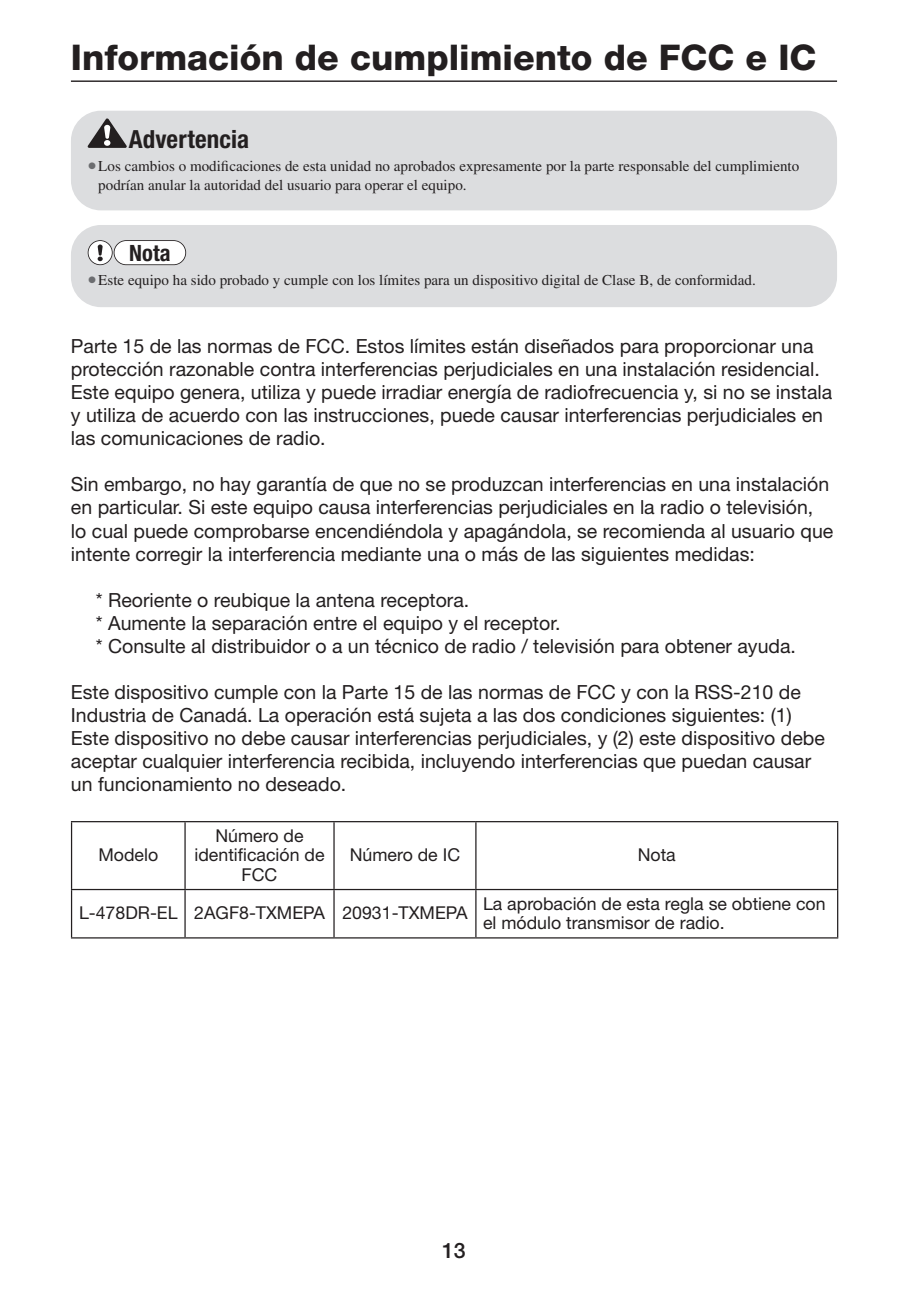
<style>
.page{position:relative;width:908px;height:1290px;background:#fff}
.page>*{position:absolute;margin:0;border:0;box-sizing:border-box;transform-origin:0 0}
.A_Head{font:800 35.5px "Helvetica Neue LT Std";color:#231f20}
.t1{font:700 condensed 25px "Helvetica Neue LT Std";letter-spacing:.005em;color:#231f20}
.t2{font:700 condensed 22.5px "Helvetica Neue LT Std";color:#231f20}
.t3{font:500 21.25px "Helvetica Neue LT Std";color:#231f20}
._00_body{font:19.5px/23px "Helvetica Neue LT Std";color:#231f20}
._00_body_indent{font:19.5px "Helvetica Neue LT Std";color:#231f20}
._01_Caps_11Q{font:17.75px/19.5px "Helvetica Neue LT Std";color:#231f20;text-align:center}
.Note00{font:15px/18.5px "Times LT Std";color:#231f20}
.s1{font-size:24.75px;color:#6c6d70}
</style>
<div class="page">
<hr style="left:71px;top:80px;width:765px;height:2px;background:#231f20">
<div style="left:71px;top:111px;width:765px;height:99px;background:#dcdddf;border-radius:30px"></div>
<svg style="left:88px;top:118px;width:39px;height:30px"></svg>
<div style="left:71px;top:225px;width:765px;height:82px;background:#dcdddf;border-radius:30px"></div>
<svg style="left:88px;top:240px;width:98px;height:25px;background:#e3e3e3"></svg>
<hr style="left:71px;top:821px;width:114px;height:1px;background:#231f20">
<hr style="left:71px;top:822px;width:1px;height:67px;background:#231f20">
<hr style="left:185px;top:821px;width:149px;height:1px;background:#231f20">
<hr style="left:184px;top:822px;width:2px;height:67px;background:#231f20">
<hr style="left:334px;top:821px;width:141px;height:1px;background:#231f20">
<hr style="left:333px;top:822px;width:1px;height:67px;background:#231f20">
<hr style="left:475px;top:821px;width:362px;height:1px;background:#231f20">
<hr style="left:475px;top:822px;width:1px;height:67px;background:#231f20">
<hr style="left:836px;top:822px;width:1px;height:67px;background:#231f20">
<hr style="left:71px;top:889px;width:114px;height:1px;background:#231f20">
<hr style="left:71px;top:890px;width:1px;height:47px;background:#231f20">
<hr style="left:185px;top:889px;width:149px;height:1px;background:#231f20">
<hr style="left:184px;top:890px;width:2px;height:47px;background:#231f20">
<hr style="left:334px;top:889px;width:141px;height:1px;background:#231f20">
<hr style="left:333px;top:890px;width:1px;height:47px;background:#231f20">
<hr style="left:475px;top:889px;width:362px;height:1px;background:#231f20">
<hr style="left:475px;top:890px;width:1px;height:47px;background:#231f20">
<hr style="left:836px;top:890px;width:1px;height:47px;background:#231f20">
<hr style="left:71px;top:937px;width:114px;height:1px;background:#231f20">
<hr style="left:185px;top:937px;width:149px;height:1px;background:#231f20">
<hr style="left:334px;top:937px;width:141px;height:1px;background:#231f20">
<hr style="left:475px;top:937px;width:362px;height:1px;background:#231f20">
<p class="A_Head" style="left:71px;top:37px;width:746px">Información de cumplimiento de FCC e IC</p>
<p class="t1" style="left:129px;top:124px;width:122px">Advertencia</p>
<p class="Note00" style="left:98px;top:157px;width:702px;text-indent:-11px"><span class="s1">•</span>Los cambios o modificaciones de esta unidad no aprobados expresamente por la parte responsable del cumplimiento podrían anular la autoridad del usuario para operar el equipo.</p>
<p class="t2" style="left:129px;top:239px;width:43px">Nota</p>
<p class="Note00" style="left:88px;top:271px;width:669px"><span class="s1">•</span>Este equipo ha sido probado y cumple con los límites para un dispositivo digital de Clase B, de conformidad.</p>
<p class="_00_body" style="left:71px;top:334px;width:762px">Parte 15 de las normas de FCC. Estos límites están diseñados para proporcionar una protección razonable contra interferencias perjudiciales en una instalación residencial.<br>Este equipo genera, utiliza y puede irradiar energía de radiofrecuencia y, si no se instala y utiliza de acuerdo con las instrucciones, puede causar interferencias perjudiciales en las comunicaciones de radio.</p>
<p class="_00_body" style="left:71px;top:473px;width:763px">Sin embargo, no hay garantía de que no se produzcan interferencias en una instalación en particular. Si este equipo causa interferencias perjudiciales en la radio o televisión, lo cual puede comprobarse encendiéndola y apagándola, se recomienda al usuario que intente corregir la interferencia mediante una o más de las siguientes medidas:</p>
<p class="_00_body_indent" style="left:96px;top:588px;width:375px">* Reoriente o reubique la antena receptora.</p>
<p class="_00_body_indent" style="left:96px;top:611px;width:466px">* Aumente la separación entre el equipo y el receptor.</p>
<p class="_00_body_indent" style="left:96px;top:634px;width:701px">* Consulte al distribuidor o a un técnico de radio / televisión para obtener ayuda.</p>
<p class="_00_body" style="left:71px;top:680px;width:755px">Este dispositivo cumple con la Parte 15 de las normas de FCC y con la RSS-210 de Industria de Canadá. La operación está sujeta a las dos condiciones siguientes: (1)<br>Este dispositivo no debe causar interferencias perjudiciales, y (2) este dispositivo debe aceptar cualquier interferencia recibida, incluyendo interferencias que puedan causar un funcionamiento no deseado.</p>
<p class="_01_Caps_11Q" style="left:98px;top:845px;width:61px">Modelo</p>
<p class="_01_Caps_11Q" style="left:194px;top:825px;width:131px">Número de identificación de<br>FCC</p>
<p class="_01_Caps_11Q" style="left:349px;top:845px;width:112px">Número de IC</p>
<p class="_01_Caps_11Q" style="left:637px;top:845px;width:40px">Nota</p>
<p class="_01_Caps_11Q" style="left:79px;top:903px;width:100px">L-478DR-EL</p>
<p class="_01_Caps_11Q" style="left:194px;top:903px;width:132px">2AGF8-TXMEPA</p>
<p class="_01_Caps_11Q" style="left:342px;top:903px;width:127px">20931-TXMEPA</p>
<p class="_01_Caps_11Q" style="left:483px;top:893px;width:344px;text-align:left">La aprobación de esta regla se obtiene con el módulo transmisor de radio.</p>
<p class="t3" style="left:442px;top:1238px;width:25px">13</p>
</div>
